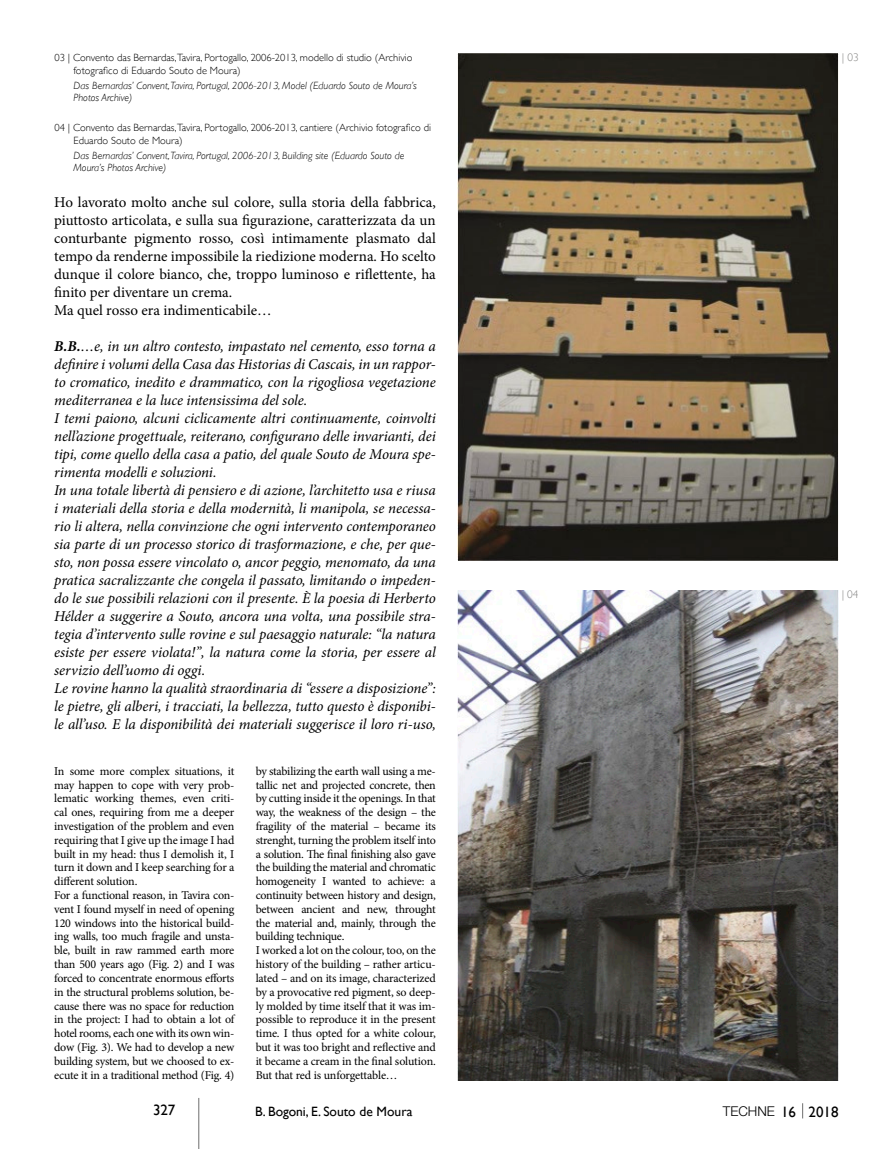
<style>
.page{position:relative;width:893px;height:1149px;background:#fff}
.page>*{position:absolute;margin:0;border:0;box-sizing:border-box;transform-origin:0 0}
.t1{font:italic 15px/18px "Minion Pro";letter-spacing:-.01em;color:#000}
.t2{font:15px/18px "Minion Pro";color:#000}
.t3{font:15px "Gill Sans";color:#000}
.t4{font:13.5px "Gill Sans";color:#000}
.t5{font:300 13.5px "Helvetica Neue LT Std";color:#000}
.t6{font:12px/13.8px "Minion Pro";letter-spacing:-.02em;color:#000}
.t7{font:300 11.25px "Gill Sans";color:#878786}
.t8{font:300 10.5px/12.8px "Gill Sans";color:#000}
.t9{font:italic 300 10.5px/12.8px "Gill Sans";color:#000}
.s1{font-weight:700}
.s2{font-family:"Gill Sans";font-weight:400;font-size:15px}
</style>
<div class="page">
<svg style="left:802px;top:1103px;width:1px;height:15px"></svg>
<hr style="left:198px;top:1097px;width:1px;height:51px;background:#6e6e6e">
<img style="left:457px;top:54px;width:381px;height:506px">
<img style="left:457px;top:590px;width:382px;height:490px">
<p class="t8" style="left:74px;top:51px;width:340px;text-indent:-19px">03 | Convento das Bernardas,Tavira, Portogallo, 2006-2013, modello di studio (Archivio fotografico di Eduardo Souto de Moura)</p>
<p class="t9" style="left:74px;top:79px;width:345px">Das Bernardas’ Convent, Tavira, Portugal, 2006-2013, Model (Eduardo Souto de Moura’s<br>Photos Archive)</p>
<p class="t8" style="left:74px;top:121px;width:359px;text-indent:-19px">04 | Convento das Bernardas,Tavira, Portogallo, 2006-2013, cantiere (Archivio fotografico di<br>Eduardo Souto de Moura)</p>
<p class="t9" style="left:74px;top:149px;width:332px">Das Bernardas’ Convent, Tavira, Portugal, 2006-2013, Building site (Eduardo Souto de<br>Moura’s Photos Archive)</p>
<p class="t2" style="left:54px;top:193px;width:383px">Ho lavorato molto anche sul colore, sulla storia della fabbrica, piuttosto articolata, e sulla sua figurazione, caratterizzata da un conturbante pigmento rosso, così intimamente plasmato dal tempo da renderne impossibile la riedizione moderna. Ho scelto dunque il colore bianco, che, troppo luminoso e riflettente, ha finito per diventare un crema.<br>Ma quel rosso era indimenticabile…</p>
<p class="t1" style="left:54px;top:337px;width:383px"><span class="s1">B.B.</span>…e, in un altro contesto, impastato nel cemento, esso torna a definire i volumi della Casa das Historias di Cascais, in un rappor&shy;to cromatico, inedito e drammatico, con la rigogliosa vegetazione mediterranea e la luce intensissima del sole.<br>I temi paiono, alcuni ciclicamente altri continuamente, coinvolti nell’azione progettuale, reiterano, configurano delle invarianti, dei tipi, come quello della casa a patio, del quale Souto de Moura spe&shy;rimenta modelli e soluzioni.<br>In una totale libertà di pensiero e di azione, l’architetto usa e riusa i materiali della storia e della modernità, li manipola, se necessa&shy;rio li altera, nella convinzione che ogni intervento contemporaneo sia parte di un processo storico di trasformazione, e che, per que&shy;sto, non possa essere vincolato o, ancor peggio, menomato, da una pratica sacralizzante che congela il passato, limitando o impeden&shy;do le sue possibili relazioni con il presente. È la poesia di Herberto Hélder a suggerire a Souto, ancora una volta, una possibile stra&shy;tegia d’intervento sulle rovine e sul paesaggio naturale: “la natura esiste per essere violata!”, la natura come la storia, per essere al servizio dell’uomo di oggi.<br>Le rovine hanno la qualità straordinaria di “essere a disposizione”: le pietre, gli alberi, i tracciati, la bellezza, tutto questo è disponibi&shy;le all’uso. E la disponibilità dei materiali suggerisce il loro ri-uso,</p>
<p class="t6" style="left:54px;top:763px;width:182px">In some more complex situations, it may happen to cope with very prob&shy;lematic working themes, even criti&shy;cal ones, requiring from me a deeper investigation of the problem and even requiring that I give up the image I had built in my head: thus I demolish it, I turn it down and I keep searching for a different solution.<br>For a functional reason, in Tavira con&shy;vent I found myself in need of opening 120 windows into the historical build&shy;ing walls, too much fragile and unsta&shy;ble, built in raw rammed earth more than 500 years ago (Fig. 2) and I was forced to concentrate enormous efforts in the structural problems solution, be&shy;cause there was no space for reduction in the project: I had to obtain a lot of hotel rooms, each one with its own win&shy;dow (Fig. 3). We had to develop a new building system, but we choosed to ex&shy;ecute it in a traditional method (Fig. 4)</p>
<p class="t6" style="left:256px;top:763px;width:182px">by stabilizing the earth wall using a me&shy;tallic net and projected concrete, then by cutting inside it the openings. In that way, the weakness of the design – the fragility of the material – became its strenght, turning the problem itself into a solution. The final finishing also gave the building the material and chromatic homogeneity I wanted to achieve: a continuity between history and design, between ancient and new, throught the material and, mainly, through the building technique.<br>I worked a lot on the colour, too, on the history of the building – rather articu&shy;lated – and on its image, characterized by a provocative red pigment, so deep&shy;ly molded by time itself that it was im&shy;possible to reproduce it in the present time. I thus opted for a white colour, but it was too bright and reflective and it became a cream in the final solution.<br>But that red is unforgettable…</p>
<p class="t7" style="left:842px;top:49px;width:18px">| 03</p>
<p class="t7" style="left:842px;top:585px;width:18px">| 04</p>
<p class="t3" style="left:153px;top:1100px;width:24px">327</p>
<p class="t4" style="left:255px;top:1102px;width:159px">B. Bogoni, E. Souto de Moura</p>
<p class="t5" style="left:723px;top:1102px;width:117px">TECHNE <span class="s2">16 2018</span></p>
</div>
